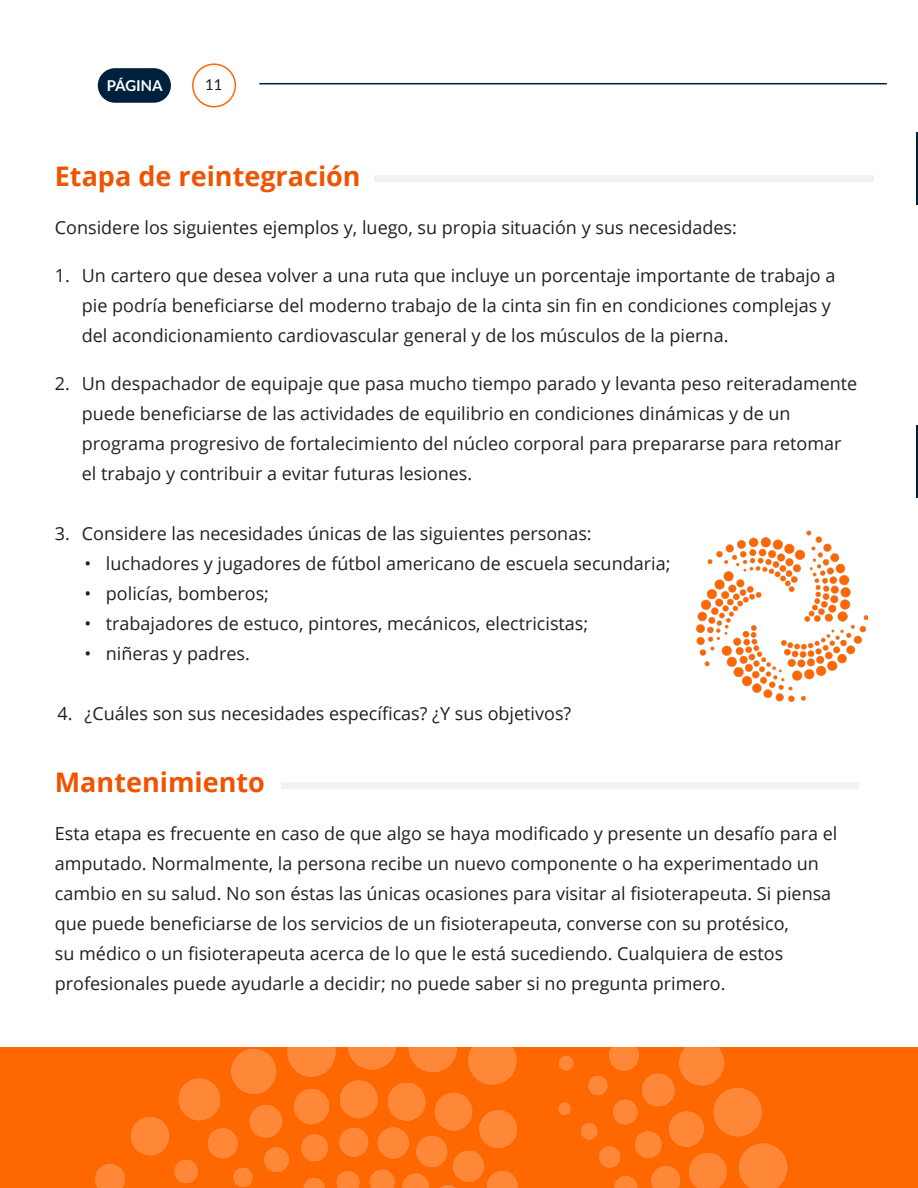
<style>
.page{position:relative;width:918px;height:1188px;background:#fff}
.page>*{position:absolute;margin:0;border:0;box-sizing:border-box;transform-origin:0 0}
.Heading_01{font:700 27px "Open Sans";color:#ef5400}
.t1{font:18px/30px "Open Sans";color:#231f20}
.t2{font:700 15px "Lato";color:#fff}
.t3{font:15px "Lato";color:#231f20}
</style>
<div class="page">
<div style="left:0;top:1047px;width:918px;height:141px;background:#ff6700"></div>
<img style="left:95px;top:1047px;width:693px;height:141px">
<div style="left:374px;top:175px;width:500px;height:7px;background:#f2f2f2"></div>
<div style="left:281px;top:782px;width:577px;height:6px;background:#f2f2f2"></div>
<img style="left:696px;top:531px;width:172px;height:171px">
<hr style="left:917px;top:132px;width:1px;height:73px;background:#00213d">
<hr style="left:917px;top:425px;width:1px;height:72px;background:#00213d">
<hr style="left:259px;top:83px;width:628px;height:1px;background:#00213d">
<div style="left:98px;top:68px;width:73px;height:35px;background:#00213d;border-radius:17px"></div>
<div style="left:192px;top:63px;width:44px;height:44px;border:2px solid #ff6700;border-radius:50%"></div>
<p class="t2" style="left:107px;top:77px;width:58px">PÁGINA</p>
<p class="t3" style="left:205px;top:76px;width:19px">11</p>
<p class="Heading_01" style="left:55px;top:157px;width:307px">Etapa de reintegración</p>
<p class="t1" style="left:55px;top:212px;width:684px">Considere los siguientes ejemplos y, luego, su propia situación y sus necesidades:</p>
<p class="t1" style="left:82px;top:260px;width:755px;text-indent:-27px">1. Un cartero que desea volver a una ruta que incluye un porcentaje importante de trabajo a pie podría beneficiarse del moderno trabajo de la cinta sin fin en condiciones complejas y del acondicionamiento cardiovascular general y de los músculos de la pierna.</p>
<p class="t1" style="left:82px;top:368px;width:777px;text-indent:-27px">2. Un despachador de equipaje que pasa mucho tiempo parado y levanta peso reiteradamente puede beneficiarse de las actividades de equilibrio en condiciones dinámicas y de un programa progresivo de fortalecimiento del núcleo corporal para prepararse para retomar el trabajo y contribuir a evitar futuras lesiones.</p>
<p class="t1" style="left:55px;top:518px;width:538px">3. Considere las necesidades únicas de las siguientes personas:</p>
<p class="t1" style="left:85px;top:548px;width:587px">• luchadores y jugadores de fútbol americano de escuela secundaria;</p>
<p class="t1" style="left:85px;top:578px;width:186px">• policías, bomberos;</p>
<p class="t1" style="left:85px;top:608px;width:505px">• trabajadores de estuco, pintores, mecánicos, electricistas;</p>
<p class="t1" style="left:85px;top:638px;width:167px">• niñeras y padres.</p>
<p class="t1" style="left:58px;top:698px;width:515px">4. ¿Cuáles son sus necesidades específicas? ¿Y sus objetivos?</p>
<p class="Heading_01" style="left:55px;top:763px;width:212px">Mantenimiento</p>
<p class="t1" style="left:55px;top:818px;width:784px">Esta etapa es frecuente en caso de que algo se haya modificado y presente un desafío para el amputado. Normalmente, la persona recibe un nuevo componente o ha experimentado un cambio en su salud. No son éstas las únicas ocasiones para visitar al fisioterapeuta. Si piensa</p>
<p class="t1" style="left:55px;top:908px;width:736px">que puede beneficiarse de los servicios de un fisioterapeuta, converse con su protésico, su médico o un fisioterapeuta acerca de lo que le está sucediendo. Cualquiera de estos profesionales puede ayudarle a decidir; no puede saber si no pregunta primero.</p>
</div>
